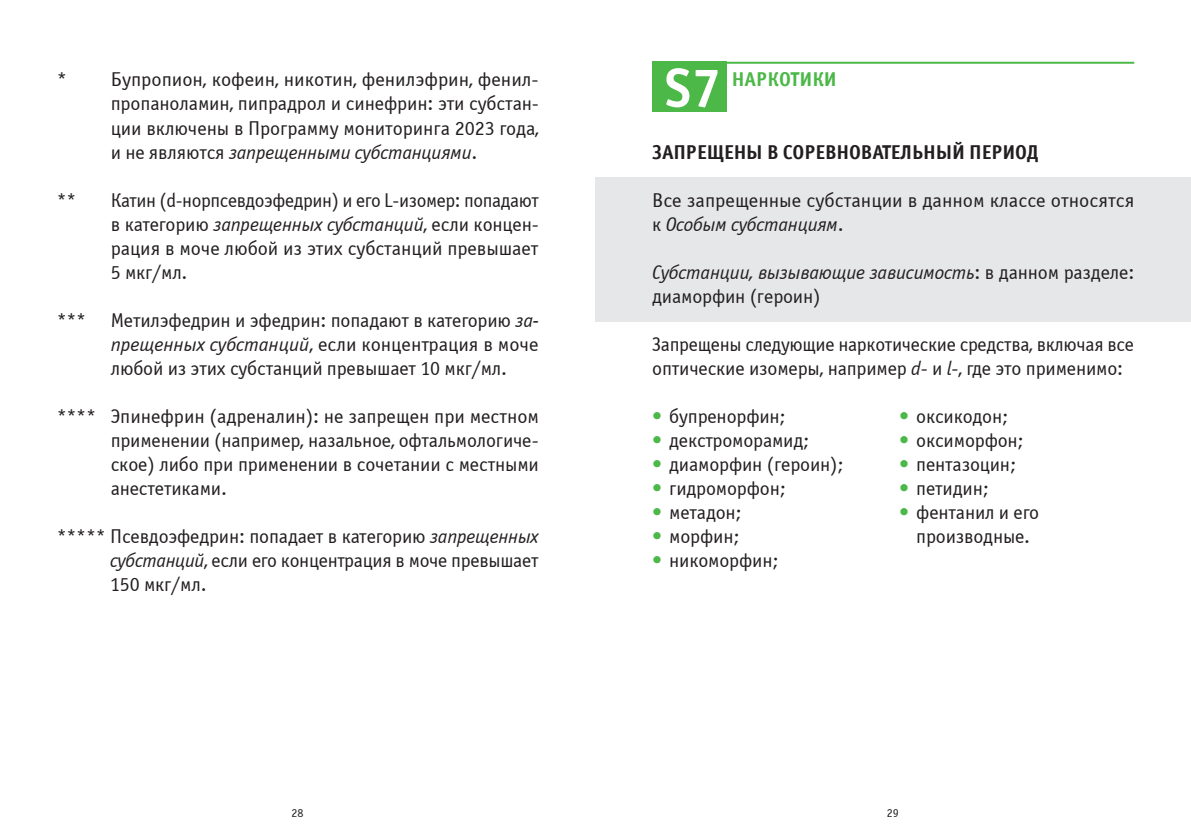
<style>
.page{position:relative;width:1191px;height:840px;background:#fff}
.page>*{position:absolute;margin:0;border:0;box-sizing:border-box;transform-origin:0 0}
.S0{font:700 54.6px "Officina Sans Win C";color:#fff}
.t1{font:20px/24px "Officina Sans Win C";letter-spacing:-.01em;color:#231f20;text-align:justify}
.t2{font:700 20px "Officina Sans Win C";letter-spacing:-.01em;color:#231f20}
.S0-2{font:700 20px "Officina Sans Win C";color:#4cb848}
.t3{font:12px "Officina Sans Win C";color:#231f20}
.s1{font-style:italic}
.s2{color:#4cb848}
</style>
<div class="page">
<div style="left:595px;top:177px;width:596px;height:145px;background:#e6e7e9"></div>
<div style="left:652px;top:62px;width:74px;height:50px;background:#4cb848"></div>
<hr style="left:652px;top:62px;width:482px;height:2px;background:#4cb848">
<p class="t1" style="left:111px;top:68px;width:430px;text-indent:-54px">* Бупропион, кофеин, никотин, фенилэфрин, фенил&shy;пропаноламин, пипрадрол и синефрин: эти субстан&shy;ции включены в Программу мониторинга 2023 года, и не являются <span class="s1">запрещенными субстанциями</span>.</p>
<p class="t1" style="left:57px;top:188px;width:21px">**</p>
<p class="t1" style="left:111px;top:188px;width:430px">Катин (d-норпсевдоэфедрин) и его L-изомер: попадают в категорию <span class="s1">запрещенных субстанций</span>, если концен&shy;рация в моче любой из этих субстанций превышает 5 мкг/мл.</p>
<p class="t1" style="left:111px;top:308px;width:429px;text-indent:-54px">*** Метилэфедрин и эфедрин: попадают в категорию <span class="s1">за&shy;прещенных субстанций</span>, если концентрация в моче любой из этих субстанций превышает 10 мкг/мл.</p>
<p class="t1" style="left:111px;top:404px;width:430px;text-indent:-54px">**** Эпинефрин (адреналин): не запрещен при местном применении (например, назальное, офтальмологиче&shy;ское) либо при применении в сочетании с местными анестетиками.</p>
<p class="t1" style="left:110px;top:524px;width:430px;text-indent:-53px">***** Псевдоэфедрин: попадает в категорию <span class="s1">запрещенных субстанций</span>, если его концентрация в моче превышает 150 мкг/мл.</p>
<p class="S0" style="left:665px;top:57px;width:58px">S7</p>
<p class="S0-2" style="left:732px;top:68px;width:106px">НАРКОТИКИ</p>
<p class="t2" style="left:652px;top:140px;width:388px">ЗАПРЕЩЕНЫ В СОРЕВНОВАТЕЛЬНЫЙ ПЕРИОД</p>
<p class="t1" style="left:652px;top:188px;width:483px">Все запрещенные субстанции в данном классе относятся к <span class="s1">Особым субстанциям</span>.</p>
<p class="t1" style="left:652px;top:260px;width:483px"><span class="s1">Субстанции, вызывающие зависимость</span>: в данном разделе: диаморфин (героин)</p>
<p class="t1" style="left:652px;top:332px;width:483px">Запрещены следующие наркотические средства, включая все оптические изомеры, например <span class="s1">d</span>- и <span class="s1">l</span>-, где это применимо:</p>
<p class="t1" style="left:652px;top:404px;width:135px"><span class="s2">•</span> бупренорфин;</p>
<p class="t1" style="left:652px;top:428px;width:159px"><span class="s2">•</span> декстроморамид;</p>
<p class="t1" style="left:652px;top:452px;width:193px"><span class="s2">•</span> диаморфин (героин);</p>
<p class="t1" style="left:652px;top:476px;width:135px"><span class="s2">•</span> гидроморфон;</p>
<p class="t1" style="left:652px;top:500px;width:91px"><span class="s2">•</span> метадон;</p>
<p class="t1" style="left:652px;top:524px;width:89px"><span class="s2">•</span> морфин;</p>
<p class="t1" style="left:652px;top:548px;width:128px"><span class="s2">•</span> никоморфин;</p>
<p class="t1" style="left:899px;top:404px;width:111px"><span class="s2">•</span> оксикодон;</p>
<p class="t1" style="left:899px;top:428px;width:126px"><span class="s2">•</span> оксиморфон;</p>
<p class="t1" style="left:899px;top:452px;width:118px"><span class="s2">•</span> пентазоцин;</p>
<p class="t1" style="left:899px;top:476px;width:91px"><span class="s2">•</span> петидин;</p>
<p class="t1" style="left:899px;top:500px;width:141px;text-align:center"><span class="s2">•</span> фентанил и его производные.</p>
<p class="t3" style="left:291px;top:805px;width:14px">28</p>
<p class="t3" style="left:887px;top:805px;width:13px">29</p>
</div>
